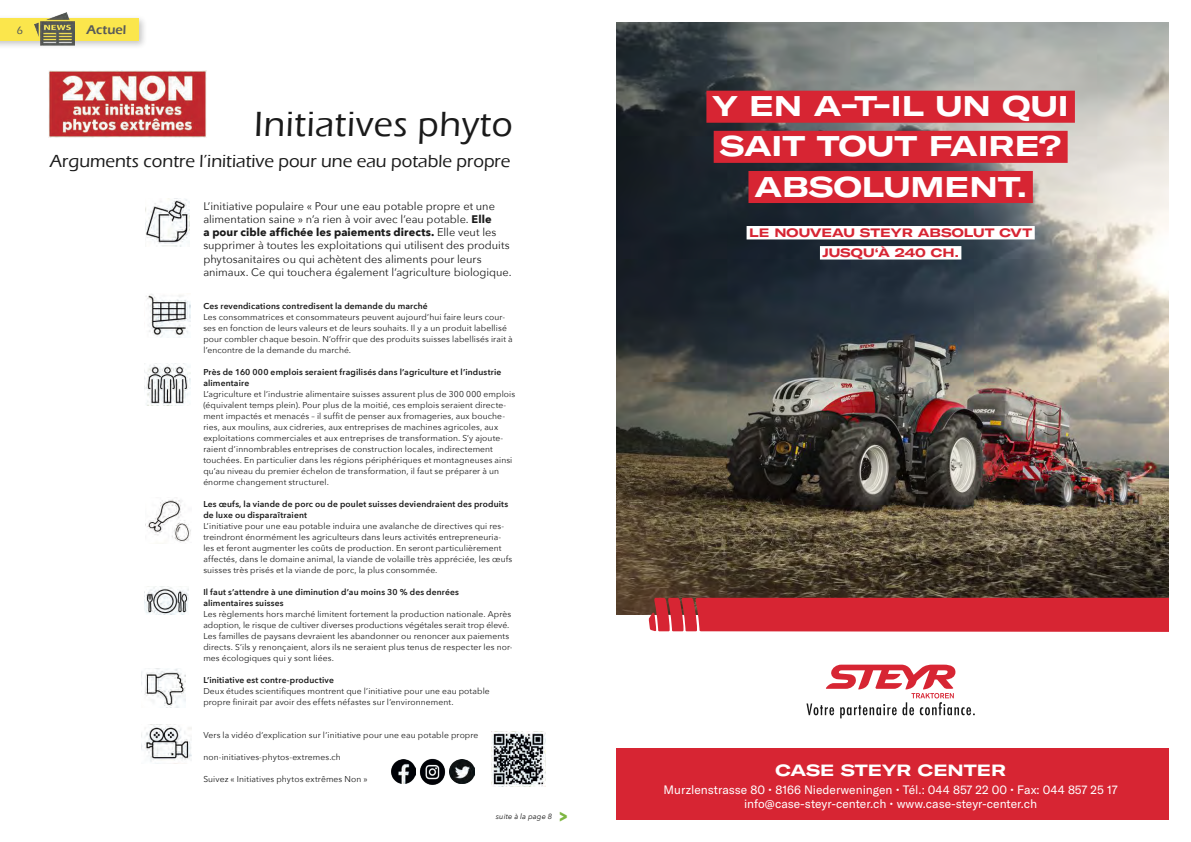
<style>
.page{position:relative;width:1191px;height:842px;background:#fff}
.page>*{position:absolute;margin:0;border:0;box-sizing:border-box;transform-origin:0 0}
.t1{font:500 36px "Eras ITC";letter-spacing:.02em;color:#1a1a1a}
.t2{font:700 expanded 28.1px/40.2px "GT America";color:#fff;text-align:center}
.t3{font:500 18px "Eras ITC";color:#1a1a1a}
.t4{font:700 expanded 16.1px "GT America";color:#fff}
.t5{font:600 13px "Eras ITC";color:#585a5a}
.t6{font:12px/14.1px "GT America";color:#fff;text-align:center}
.t7{font:700 expanded 12px/20.1px "GT America";color:#d72533;text-align:center}
.t8{font:11px/13.2px "Avenir Next";color:#1a1a1a}
.t9{font:500 11px "Eras ITC";color:#555b5b}
.t10{font:8.5px/11px "Avenir Next";letter-spacing:.01em;color:#1a1a1a}
.t11{font:600 8.5px/11px "Avenir Next";letter-spacing:.015em;color:#1a1a1a}
.t12{font:italic 7.5px "Avenir Next";letter-spacing:.015em;color:#1a1a1a}
.s1{font-weight:700}
.s2{font-family:"Eras ITC";font-weight:700;font-style:normal;font-size:16px;color:#7eb642}
</style>
<div class="page">
<div style="left:0;top:15px;width:148px;height:35px;background:#1a1a1a;opacity:.25"></div>
<div style="left:0;top:18px;width:139px;height:23px;background:#fbe64c"></div>
<img style="left:35px;top:13px;width:39px;height:33px">
<img style="left:616px;top:22px;width:552px;height:593px">
<div style="left:648px;top:598px;width:520px;height:34px;background:#d72533"></div>
<div style="left:616px;top:748px;width:552px;height:72px;background:#d72533"></div>
<svg style="left:806px;top:665px;width:169px;height:53px"></svg>
<div style="left:706px;top:91px;width:369px;height:32px;background:#d72533"></div>
<div style="left:713px;top:131px;width:354px;height:32px;background:#d72533"></div>
<div style="left:748px;top:171px;width:284px;height:32px;background:#d72533"></div>
<div style="left:746px;top:226px;width:288px;height:13px;background:#fff"></div>
<div style="left:820px;top:246px;width:141px;height:14px;background:#fff"></div>
<img style="left:146px;top:199px;width:43px;height:48px">
<img style="left:146px;top:294px;width:44px;height:44px">
<img style="left:145px;top:363px;width:46px;height:43px">
<img style="left:147px;top:497px;width:44px;height:46px">
<img style="left:145px;top:587px;width:43px;height:28px">
<img style="left:144px;top:668px;width:41px;height:39px">
<img style="left:491px;top:732px;width:55px;height:54px">
<img style="left:144px;top:724px;width:47px;height:38px">
<img style="left:449px;top:759px;width:25px;height:25px">
<img style="left:419px;top:758px;width:27px;height:27px">
<img style="left:391px;top:759px;width:25px;height:25px">
<img style="left:49px;top:71px;width:158px;height:67px">
<p class="t9" style="left:17px;top:24px;width:8px">6</p>
<h3 class="t5" style="left:86px;top:22px;width:41px">Actuel</h3>
<h1 class="t1" style="left:254px;top:104px;width:260px">Initiatives phyto</h1>
<h3 class="t3" style="left:50px;top:151px;width:462px">Arguments contre l’initiative pour une eau potable propre</h3>
<p class="t8" style="left:203px;top:199px;width:310px">L’initiative populaire « Pour une eau potable propre et une alimentation saine » n’a rien à voir avec l’eau potable. <span class="s1">Elle<br>a pour cible affichée les paiements directs.</span> Elle veut les supprimer à toutes les exploitations qui utilisent des produits phytosanitaires ou qui achètent des aliments pour leurs animaux. Ce qui touchera également l’agriculture biologique.</p>
<p class="t11" style="left:203px;top:300px;width:226px">Ces revendications contredisent la demande du marché</p>
<p class="t10" style="left:203px;top:311px;width:311px">Les consommatrices et consommateurs peuvent aujourd’hui faire leurs cour&shy;ses en fonction de leurs valeurs et de leurs souhaits. Il y a un produit labellisé pour combler chaque besoin. N’offrir que des produits suisses labellisés irait à l’encontre de la demande du marché.</p>
<p class="t11" style="left:203px;top:366px;width:299px">Près de 160 000 emplois seraient fragilisés dans l’agriculture et l’industrie alimentaire</p>
<p class="t10" style="left:203px;top:388px;width:313px">L’agriculture et l’industrie alimentaire suisses assurent plus de 300 000 emplois (équivalent temps plein). Pour plus de la moitié, ces emplois seraient directe&shy;ment impactés et menacés – il suffit de penser aux fromageries, aux bouche&shy;ries, aux moulins, aux cidreries, aux entreprises de machines agricoles, aux exploitations commerciales et aux entreprises de transformation. S’y ajoute&shy;raient d’innombrables entreprises de construction locales, indirectement touchées. En particulier dans les régions périphériques et montagneuses ainsi qu’au niveau du premier échelon de transformation, il faut se préparer à un énorme changement structurel.</p>
<p class="t11" style="left:203px;top:498px;width:306px">Les œufs, la viande de porc ou de poulet suisses deviendraient des produits de luxe ou disparaîtraient</p>
<p class="t10" style="left:203px;top:520px;width:310px">L’initiative pour une eau potable induira une avalanche de directives qui res&shy;treindront énormément les agriculteurs dans leurs activités entrepreneuria&shy;les et feront augmenter les coûts de production. En seront particulièrement affectés, dans le domaine animal, la viande de volaille très appréciée, les œufs suisses très prisés et la viande de porc, la plus consommée.</p>
<p class="t11" style="left:203px;top:586px;width:257px">Il faut s’attendre à une diminution d’au moins 30 % des denrées alimentaires suisses</p>
<p class="t10" style="left:203px;top:608px;width:311px">Les règlements hors marché limitent fortement la production nationale. Après adoption, le risque de cultiver diverses productions végétales serait trop élevé.<br>Les familles de paysans devraient les abandonner ou renoncer aux paiements directs. S’ils y renonçaient, alors ils ne seraient plus tenus de respecter les nor&shy;mes écologiques qui y sont liées.</p>
<p class="t11" style="left:203px;top:674px;width:132px">L’initiative est contre-productive</p>
<p class="t10" style="left:203px;top:685px;width:288px">Deux études scientifiques montrent que l’initiative pour une eau potable propre finirait par avoir des effets néfastes sur l’environnement.</p>
<p class="t10" style="left:203px;top:729px;width:277px">Vers la vidéo d’explication sur l’initiative pour une eau potable propre</p>
<p class="t10" style="left:203px;top:751px;width:139px">non-initiatives-phytos-extremes.ch</p>
<p class="t10" style="left:203px;top:773px;width:166px">Suivez « Initiatives phytos extrêmes Non »</p>
<p class="t12" style="left:496px;top:810px;width:73px">suite à la page 8 <span class="s2">&gt;</span></p>
<h2 class="t2" style="left:712px;top:86px;width:358px">Y EN A-T-IL UN QUI<br>SAIT TOUT FAIRE?<br>ABSOLUMENT.</h2>
<h3 class="t7" style="left:749px;top:223px;width:284px">LE NOUVEAU STEYR ABSOLUT CVT<br>JUSQU‘À 240 CH.</h3>
<h3 class="t4" style="left:775px;top:760px;width:232px">CASE STEYR CENTER</h3>
<h3 class="t6" style="left:663px;top:783px;width:455px">Murzlenstrasse 80 • 8166 Niederweningen • Tél.: 044 857 22 00 • Fax: 044 857 25 17 info@case-steyr-center.ch • www.case-steyr-center.ch</h3>
</div>
